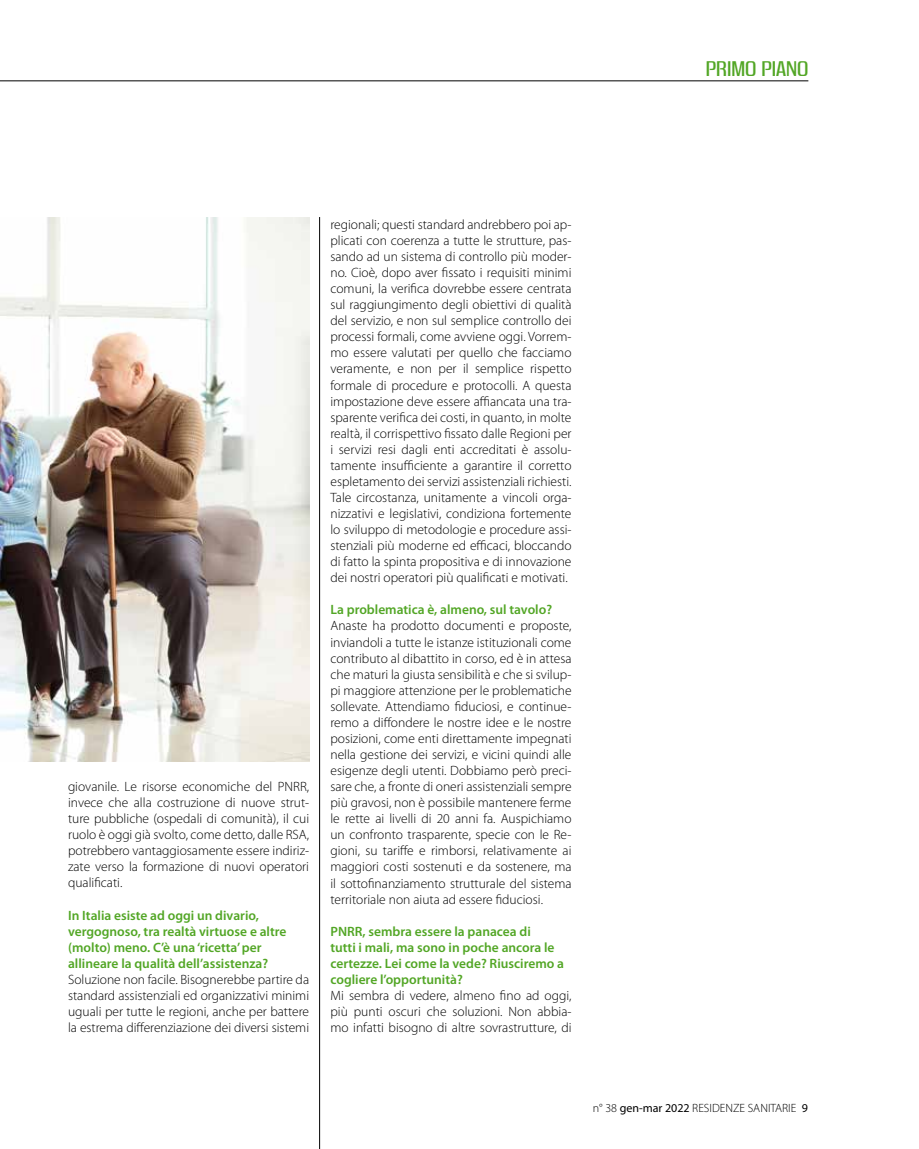
<style>
.page{position:relative;width:919px;height:1149px;background:#fff}
.page>*{position:absolute;margin:0;border:0;box-sizing:border-box;transform-origin:0 0}
.t1{font:21px "Zrnic Rg";color:#52a625}
.t2{font:300 13.5px/16px "Myriad Pro";color:#000;text-align:justify}
.t3{font:600 13.5px/16px "Myriad Pro";color:#52a625}
.t4{font:300 12px "Myriad Pro";color:#000}
.s1{font-weight:400}
</style>
<div class="page">
<hr style="left:0;top:81px;width:808px;height:1px;background:#000">
<hr style="left:319px;top:217px;width:1px;height:931px;background:#000">
<img style="left:0;top:217px;width:309px;height:544px">
<h1 class="t1" style="left:706px;top:56px;width:104px">PRIMO PIANO</h1>
<p class="t2" style="left:68px;top:778px;width:242px">giovanile. Le risorse economiche del PNRR, invece che alla costruzione di nuove strut&shy;ture pubbliche (ospedali di comunità), il cui ruolo è oggi già svolto, come detto, dalle RSA, potrebbero vantaggiosamente essere indiriz&shy;zate verso la formazione di nuovi operatori qualificati.</p>
<p class="t3" style="left:68px;top:906px;width:220px">In Italia esiste ad oggi un divario, vergognoso, tra realtà virtuose e altre (molto) meno. C’è una ‘ricetta’ per allineare la qualità dell’assistenza?</p>
<p class="t2" style="left:68px;top:971px;width:242px">Soluzione non facile. Bisognerebbe partire da standard assistenziali ed organizzativi minimi uguali per tutte le regioni, anche per battere la estrema differenziazione dei diversi sistemi</p>
<p class="t2" style="left:330px;top:216px;width:242px">regionali; questi standard andrebbero poi ap&shy;plicati con coerenza a tutte le strutture, pas&shy;sando ad un sistema di controllo più moder&shy;no. Cioè, dopo aver fissato i requisiti minimi comuni, la verifica dovrebbe essere centrata sul raggiungimento degli obiettivi di qualità del servizio, e non sul semplice controllo dei processi formali, come avviene oggi. Vorrem&shy;mo essere valutati per quello che facciamo veramente, e non per il semplice rispetto formale di procedure e protocolli. A questa impostazione deve essere affiancata una tra&shy;sparente verifica dei costi, in quanto, in molte realtà, il corrispettivo fissato dalle Regioni per i servizi resi dagli enti accreditati è assolu&shy;tamente insufficiente a garantire il corretto espletamento dei servizi assistenziali richiesti.<br>Tale circostanza, unitamente a vincoli orga&shy;nizzativi e legislativi, condiziona fortemente lo sviluppo di metodologie e procedure assi&shy;stenziali più moderne ed efficaci, bloccando di fatto la spinta propositiva e di innovazione dei nostri operatori più qualificati e motivati.</p>
<p class="t3" style="left:330px;top:601px;width:223px">La problematica è, almeno, sul tavolo?</p>
<p class="t2" style="left:330px;top:618px;width:242px">Anaste ha prodotto documenti e proposte, inviandoli a tutte le istanze istituzionali come contributo al dibattito in corso, ed è in attesa che maturi la giusta sensibilità e che si svilup&shy;pi maggiore attenzione per le problematiche sollevate. Attendiamo fiduciosi, e continue&shy;remo a diffondere le nostre idee e le nostre posizioni, come enti direttamente impegnati nella gestione dei servizi, e vicini quindi alle esigenze degli utenti. Dobbiamo però preci&shy;sare che, a fronte di oneri assistenziali sempre più gravosi, non è possibile mantenere ferme le rette ai livelli di 20 anni fa. Auspichiamo un confronto trasparente, specie con le Re&shy;gioni, su tariffe e rimborsi, relativamente ai maggiori costi sostenuti e da sostenere, ma il sottofinanziamento strutturale del sistema territoriale non aiuta ad essere fiduciosi.</p>
<p class="t3" style="left:330px;top:922px;width:235px">PNRR, sembra essere la panacea di<br>tutti i mali, ma sono in poche ancora le certezze. Lei come la vede? Riusciremo a cogliere l’opportunità?</p>
<p class="t2" style="left:330px;top:987px;width:242px">Mi sembra di vedere, almeno fino ad oggi, più punti oscuri che soluzioni. Non abbia&shy;mo infatti bisogno di altre sovrastrutture, di</p>
<p class="t4" style="left:592px;top:1100px;width:216px">n° 38 <span class="s1">gen-mar 2022</span> RESIDENZE SANITARIE <span class="s1">9</span></p>
</div>
